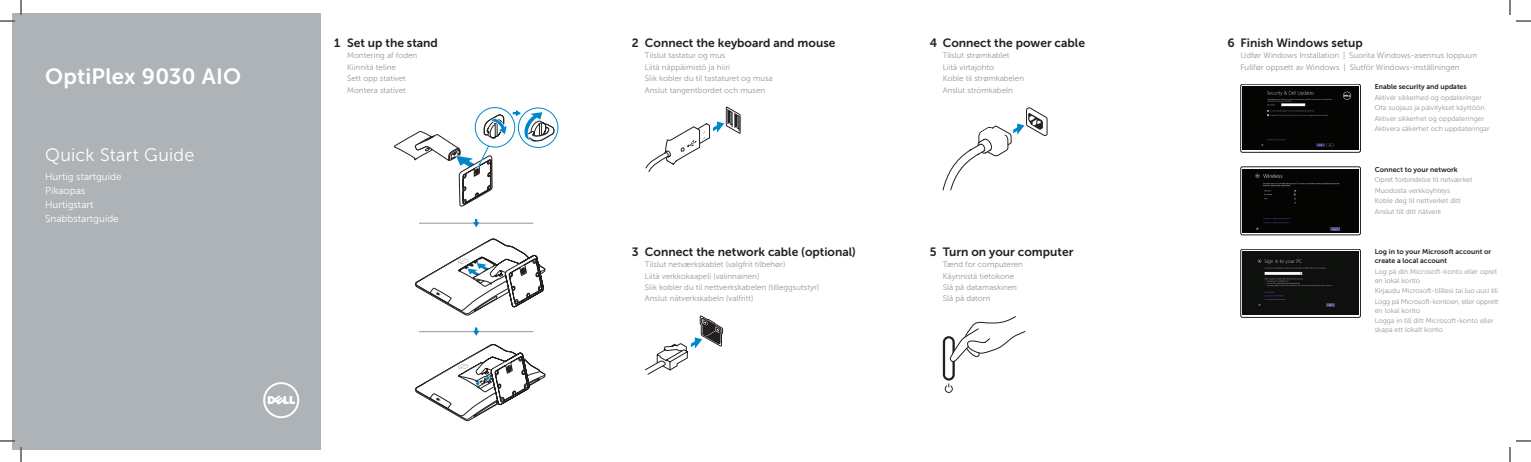
<style>
.page{position:relative;width:1531px;height:462px;background:#fff}
.page>*{position:absolute;margin:0;border:0;box-sizing:border-box;transform-origin:0 0}
.t1{font:22px "Museo Sans For Dell 700";letter-spacing:.01em;color:#fff}
.t2{font:18px "Museo Sans For Dell 300";letter-spacing:.015em;color:#fff}
.t3{font:12px "Museo Sans For Dell 700";color:#231f20}
.t4{font:10px/14px "Museo Sans For Dell 300";color:#fff}
.t5{font:8px/11.4px "Museo Sans For Dell 300";color:#939598}
.t6{font:7px/10.4px "Museo Sans For Dell 300";color:#939598}
.t7{font:7px/9px "Museo Sans For Dell 700";color:#231f20}
</style>
<div class="page">
<div style="left:12px;top:12px;width:309px;height:437px;background:#aeb3b8"></div>
<svg style="left:263px;top:382px;width:36px;height:36px"></svg>
<div style="left:1240px;top:84px;width:120px;height:68px;background:#040503;border-radius:2px"></div>
<div style="left:1240px;top:84px;width:120px;height:68px;border:1px solid #231f20;border-radius:2px"></div>
<img style="left:1261px;top:91px;width:91px;height:56px">
<svg style="left:1342px;top:92px;width:8px;height:8px"></svg>
<div style="left:1240px;top:167px;width:120px;height:68px;background:#040403;border-radius:2px"></div>
<div style="left:1240px;top:167px;width:120px;height:68px;border:1px solid #231f20;border-radius:2px"></div>
<img style="left:1255px;top:173px;width:85px;height:58px">
<div style="left:1240px;top:249px;width:120px;height:68px;background:#0e100e;border-radius:2px"></div>
<div style="left:1240px;top:249px;width:120px;height:68px;border:1px solid #231f20;border-radius:2px"></div>
<img style="left:1257px;top:259px;width:78px;height:48px">
<svg style="left:942px;top:107px;width:105px;height:83px"></svg>
<svg style="left:944px;top:383px;width:8px;height:10px"></svg>
<svg style="left:942px;top:336px;width:12px;height:44px"></svg>
<div style="left:945px;top:338px;width:7px;height:40px;background:#fff;border-radius:4px"></div>
<svg style="left:949px;top:316px;width:76px;height:47px"></svg>
<svg style="left:645px;top:315px;width:78px;height:60px"></svg>
<svg style="left:645px;top:107px;width:95px;height:65px"></svg>
<svg style="left:394px;top:107px;width:165px;height:99px"></svg>
<hr style="left:419px;top:223px;width:114px;height:1px;background:#939598">
<hr style="left:419px;top:331px;width:114px;height:1px;background:#939598">
<svg style="left:473px;top:219px;width:6px;height:8px"></svg>
<svg style="left:473px;top:327px;width:6px;height:9px"></svg>
<svg style="left:415px;top:238px;width:130px;height:77px"></svg>
<svg style="left:415px;top:344px;width:130px;height:77px"></svg>
<svg style="left:0;top:440px;width:15px;height:1px"></svg>
<svg style="left:1516px;top:440px;width:14px;height:1px"></svg>
<svg style="left:0;top:0;width:22px;height:22px"></svg>
<svg style="left:20px;top:447px;width:2px;height:15px"></svg>
<svg style="left:1509px;top:0;width:21px;height:22px"></svg>
<svg style="left:1509px;top:447px;width:1px;height:15px"></svg>
<h1 class="t1" style="left:45px;top:64px;width:197px">OptiPlex 9030 AIO</h1>
<h2 class="t2" style="left:45px;top:145px;width:151px">Quick Start Guide</h2>
<p class="t4" style="left:45px;top:169px;width:78px">Hurtig startguide<br>Pikaopas<br>Hurtigstart<br>Snabbstartguide</p>
<h3 class="t3" style="left:334px;top:36px;width:8px">1</h3>
<h3 class="t3" style="left:1227px;top:36px;width:9px">6</h3>
<h3 class="t3" style="left:347px;top:36px;width:92px">Set up the stand</h3>
<p class="t5" style="left:347px;top:50px;width:72px">Montering af foden<br>Kiinnitä teline<br>Sett opp stativet<br>Montera stativet</p>
<h3 class="t3" style="left:632px;top:36px;width:8px">2</h3>
<h3 class="t3" style="left:645px;top:36px;width:192px">Connect the keyboard and mouse</h3>
<p class="t5" style="left:645px;top:50px;width:129px">Tilslut tastatur og mus<br>Liitä näppäimistö ja hiiri<br>Slik kobler du til tastaturet og musa<br>Anslut tangentbordet och musen</p>
<h3 class="t3" style="left:942px;top:36px;width:144px">Connect the power cable</h3>
<p class="t5" style="left:942px;top:50px;width:83px">Tilslut strømkablet<br>Liitä virtajohto<br>Koble til strømkabelen<br>Anslut strömkabeln</p>
<h3 class="t3" style="left:929px;top:36px;width:9px">4</h3>
<h3 class="t3" style="left:1240px;top:36px;width:124px">Finish Windows setup</h3>
<p class="t5" style="left:1240px;top:50px;width:238px">Udfør Windows Installation | Suorita Windows-asennus loppuun<br>Fullfør oppsett av Windows | Slutför Windows-inställningen</p>
<p class="t7" style="left:1374px;top:82px;width:93px">Enable security and updates</p>
<p class="t6" style="left:1374px;top:92px;width:116px">Aktivér sikkerhed og opdateringer Ota suojaus ja päivitykset käyttöön Aktiver sikkerhet og oppdateringer Aktivera säkerhet och uppdateringar</p>
<h3 class="t3" style="left:645px;top:245px;width:212px">Connect the network cable (optional)</h3>
<p class="t5" style="left:645px;top:258px;width:176px">Tilslut netværkskablet (valgfrit tilbehør)<br>Liitä verkkokaapeli (valinnainen)<br>Slik kobler du til nettverkskabelen (tilleggsutstyr)<br>Anslut nätverkskabeln (valfritt)</p>
<h3 class="t3" style="left:632px;top:245px;width:8px">3</h3>
<h3 class="t3" style="left:929px;top:245px;width:8px">5</h3>
<h3 class="t3" style="left:942px;top:245px;width:132px">Turn on your computer</h3>
<p class="t5" style="left:942px;top:258px;width:82px">Tænd for computeren<br>Käynnistä tietokone<br>Slå på datamaskinen<br>Slå på datorn</p>
<p class="t7" style="left:1374px;top:165px;width:84px">Connect to your network</p>
<p class="t6" style="left:1374px;top:175px;width:99px">Opret forbindelse til netværket<br>Muodosta verkkoyhteys<br>Koble deg til nettverket ditt<br>Anslut till ditt nätverk</p>
<p class="t7" style="left:1374px;top:247px;width:118px">Log in to your Microsoft account or create a local account</p>
<p class="t6" style="left:1374px;top:267px;width:124px;line-height:9px">Log på din Microsoft-konto eller opret en lokal konto</p>
<p class="t6" style="left:1374px;top:285px;width:125px">Kirjaudu Microsoft-tilillesi tai luo uusi tili<br>Logg på Microsoft-kontoen, eller opprett</p>
<p class="t6" style="left:1374px;top:305px;width:120px">en lokal konto<br>Logga in till ditt Microsoft-konto eller</p>
<p class="t6" style="left:1374px;top:324px;width:70px">skapa ett lokalt konto</p>
</div>
